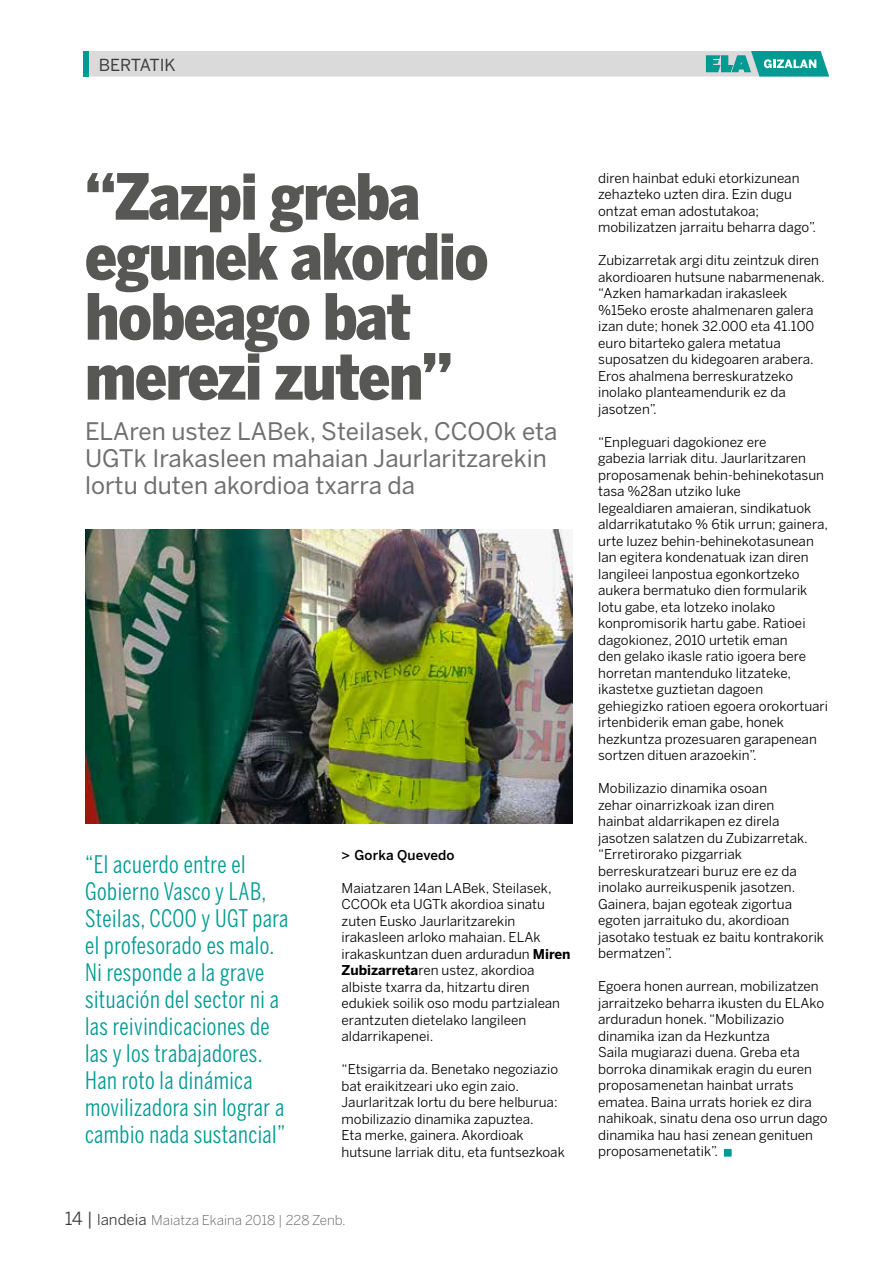
<style>
.page{position:relative;width:893px;height:1263px;background:#fff}
.page>*{position:absolute;margin:0;border:0;box-sizing:border-box;transform-origin:0 0}
.t1{font:900 63px/60px "Benton Sans Cond";letter-spacing:-.02em;color:#575756}
.t2{font:24px/27px "Benton Sans Comp";letter-spacing:.02em;color:#009a93}
.t3{font:24px/27px "Benton Sans";color:#706f6f}
.t4{font:16.5px "Benton Sans";color:#3c3c3b}
.t5{font:13.5px/16.5px "Benton Sans";color:#000}
.t6{font:300 13.5px "Benton Sans";color:#646363}
.t7{font:500 13.5px "Benton Sans";letter-spacing:.01em;color:#000}
.s1{font-weight:700}
.s2{font-weight:400;font-size:18px;color:#3c3c3b}
.s3{font-weight:400;font-size:15px;color:#3c3c3b}
</style>
<div class="page">
<svg style="left:89px;top:51px;width:740px;height:26px;background:#c3d4d3"></svg>
<div style="left:83px;top:51px;width:6px;height:26px;background:#009a93"></div>
<div style="left:724px;top:1149px;width:8px;height:8px;background:#009a93"></div>
<img style="left:85px;top:530px;width:488px;height:294px">
<p class="t4" style="left:99px;top:55px;width:79px">BERTATIK</p>
<h1 class="t1" style="left:85px;top:166px;width:405px">“Zazpi greba egunek akordio hobeago bat merezi zuten”</h1>
<h2 class="t3" style="left:85px;top:417px;width:474px">ELAren ustez LABek, Steilasek, CCOOk eta<br>UGTk Irakasleen mahaian Jaurlaritzarekin lortu duten akordioa txarra da</h2>
<p class="t2" style="left:85px;top:851px;width:205px">“El acuerdo entre el<br>Gobierno Vasco y LAB,<br>Steilas, CCOO y UGT para el profesorado es malo.<br>Ni responde a la grave situación del sector ni a las reivindicaciones de las y los trabajadores.<br>Han roto la dinámica movilizadora sin lograr a cambio nada sustancial”</p>
<p class="t7" style="left:342px;top:847px;width:114px">&gt; Gorka Quevedo</p>
<p class="t5" style="left:342px;top:879px;width:230px">Maiatzaren 14an LABek, Steilasek,<br>CCOOk eta UGTk akordioa sinatu zuten Eusko Jaurlaritzarekin irakasleen arloko mahaian. ELAk irakaskuntzan duen arduradun <span class="s1">Miren<br>Zubizarreta</span>ren ustez, akordioa albiste txarra da, hitzartu diren edukiek soilik oso modu partzialean erantzuten dietelako langileen aldarrikapenei.</p>
<p class="t5" style="left:342px;top:1061px;width:225px">“Etsigarria da. Benetako negoziazio bat eraikitzeari uko egin zaio.<br>Jaurlaritzak lortu du bere helburua: mobilizazio dinamika zapuztea.<br>Eta merke, gainera. Akordioak hutsune larriak ditu, eta funtsezkoak</p>
<p class="t6" style="left:65px;top:1212px;width:282px"><span class="s2">14 |</span> <span class="s3">landeia</span> Maiatza Ekaina 2018 | 228 Zenb.</p>
<p class="t5" style="left:598px;top:170px;width:220px">diren hainbat eduki etorkizunean zehazteko uzten dira. Ezin dugu ontzat eman adostutakoa; mobilizatzen jarraitu beharra dago”.</p>
<p class="t5" style="left:598px;top:252px;width:228px">Zubizarretak argi ditu zeintzuk diren akordioaren hutsune nabarmenenak. “Azken hamarkadan irakasleek %15eko eroste ahalmenaren galera izan dute; honek 32.000 eta 41.100 euro bitarteko galera metatua suposatzen du kidegoaren arabera.<br>Eros ahalmena berreskuratzeko inolako planteamendurik ez da jasotzen”.</p>
<p class="t5" style="left:598px;top:434px;width:232px">“Enpleguari dagokionez ere<br>gabezia larriak ditu. Jaurlaritzaren proposamenak behin-behinekotasun tasa %28an utziko luke<br>legealdiaren amaieran, sindikatuok aldarrikatutako % 6tik urrun; gainera, urte luzez behin-behinekotasunean lan egitera kondenatuak izan diren langileei lanpostua egonkortzeko aukera bermatuko dien formularik lotu gabe, eta lotzeko inolako konpromisorik hartu gabe. Ratioei dagokionez, 2010 urtetik eman<br>den gelako ikasle ratio igoera bere horretan mantenduko litzateke, ikastetxe guztietan dagoen gehiegizko ratioen egoera orokortuari irtenbiderik eman gabe, honek hezkuntza prozesuaren garapenean sortzen dituen arazoekin”.</p>
<p class="t5" style="left:598px;top:780px;width:227px">Mobilizazio dinamika osoan<br>zehar oinarrizkoak izan diren hainbat aldarrikapen ez direla jasotzen salatzen du Zubizarretak. “Erretirorako pizgarriak berreskuratzeari buruz ere ez da inolako aurreikuspenik jasotzen.<br>Gainera, bajan egoteak zigortua egoten jarraituko du, akordioan jasotako testuak ez baitu kontrakorik bermatzen”.</p>
<p class="t5" style="left:598px;top:978px;width:231px">Egoera honen aurrean, mobilizatzen jarraitzeko beharra ikusten du ELAko arduradun honek. “Mobilizazio dinamika izan da Hezkuntza<br>Saila mugiarazi duena. Greba eta borroka dinamikak eragin du euren proposamenetan hainbat urrats ematea. Baina urrats horiek ez dira nahikoak, sinatu dena oso urrun dago dinamika hau hasi zenean genituen proposamenetatik”.</p>
</div>
